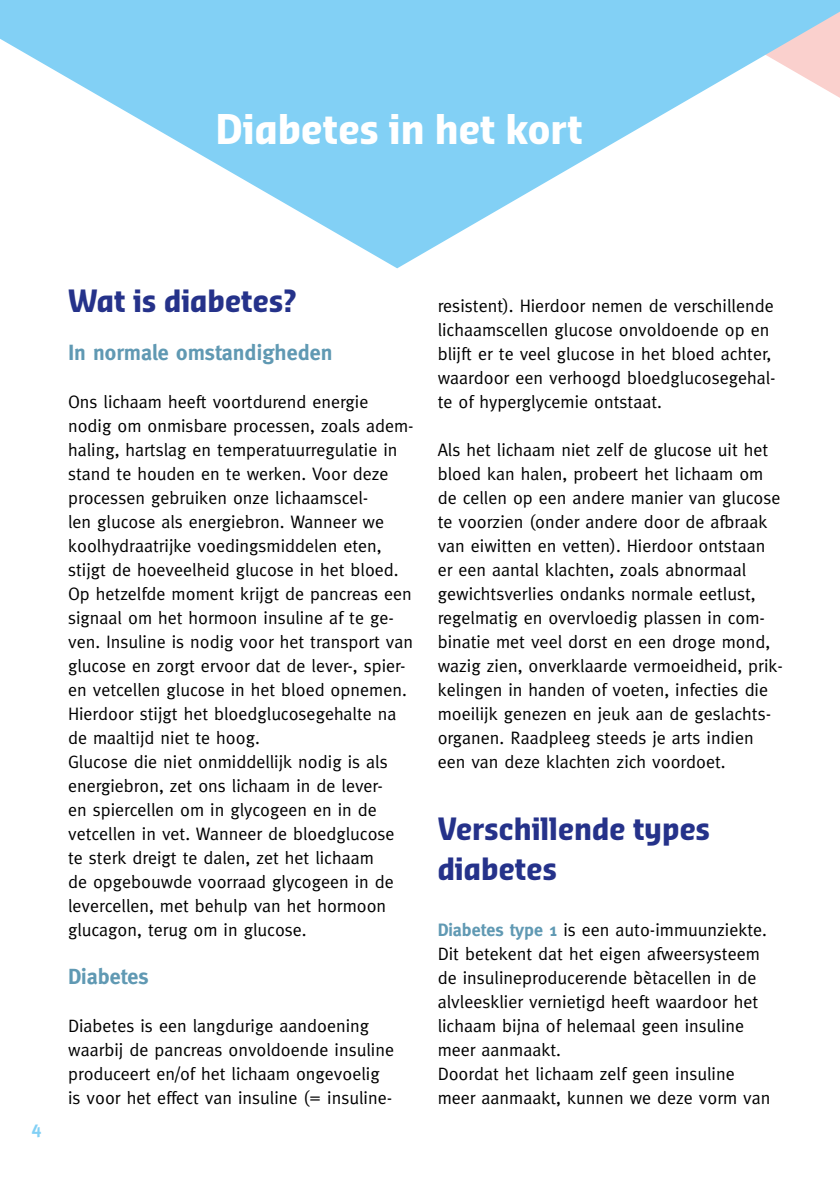
<style>
.page{position:relative;width:840px;height:1191px;background:#fff}
.page>*{position:absolute;margin:0;border:0;box-sizing:border-box;transform-origin:0 0}
.t1{font:700 40px "Sansa Con Pro";color:#fff}
.t2{font:700 30px/40px "Sansa Con Pro";color:#25328a}
.t3{font:700 22px "Meta";color:#6099b3}
.t4{font:18px/24px "Meta";color:#000}
.t5{font:700 18px "Meta";color:#82d0f5}
.s1{font-weight:700;color:#6099b3}
</style>
<div class="page">
<svg style="left:0;top:0;width:839px;height:268px;fill:#82d0f5"></svg>
<h1 class="t1" style="left:215px;top:102px;width:368px">Diabetes in het kort</h1>
<p class="t5" style="left:31px;top:1117px;width:11px">4</p>
<h2 class="t2" style="left:68px;top:281px;width:230px">Wat is diabetes?</h2>
<p class="t3" style="left:68px;top:340px;width:266px">In normale omstandigheden</p>
<p class="t4" style="left:68px;top:390px;width:347px">Ons lichaam heeft voortdurend energie nodig om onmisbare processen, zoals adem&shy;haling, hartslag en temperatuurregulatie in stand te houden en te werken. Voor deze processen gebruiken onze lichaamscel-<br>len glucose als energiebron. Wanneer we koolhydraatrijke voedingsmiddelen eten, stijgt de hoeveelheid glucose in het bloed.<br>Op hetzelfde moment krijgt de pancreas een signaal om het hormoon insuline af te ge&shy;ven. Insuline is nodig voor het transport van glucose en zorgt ervoor dat de lever-, spier&shy;en vetcellen glucose in het bloed opnemen.<br>Hierdoor stijgt het bloedglucosegehalte na de maaltijd niet te hoog.<br>Glucose die niet onmiddellijk nodig is als energiebron, zet ons lichaam in de lever-<br>en spiercellen om in glycogeen en in de vetcellen in vet. Wanneer de bloedglucose te sterk dreigt te dalen, zet het lichaam<br>de opgebouwde voorraad glycogeen in de levercellen, met behulp van het hormoon glucagon, terug om in glucose.</p>
<p class="t3" style="left:68px;top:964px;width:82px">Diabetes</p>
<p class="t4" style="left:68px;top:1014px;width:327px">Diabetes is een langdurige aandoening waarbij de pancreas onvoldoende insuline produceert en/of het lichaam ongevoelig is voor het effect van insuline (= insuline-</p>
<p class="t4" style="left:437px;top:294px;width:339px">resistent). Hierdoor nemen de verschillende lichaamscellen glucose onvoldoende op en blijft er te veel glucose in het bloed achter, waardoor een verhoogd bloedglucosegehal&shy;te of hyperglycemie ontstaat.</p>
<p class="t4" style="left:437px;top:438px;width:346px">Als het lichaam niet zelf de glucose uit het bloed kan halen, probeert het lichaam om de cellen op een andere manier van glucose te voorzien (onder andere door de afbraak van eiwitten en vetten). Hierdoor ontstaan er een aantal klachten, zoals abnormaal gewichtsverlies ondanks normale eetlust, regelmatig en overvloedig plassen in com&shy;binatie met veel dorst en een droge mond, wazig zien, onverklaarde vermoeidheid, prik&shy;kelingen in handen of voeten, infecties die moeilijk genezen en jeuk aan de geslachts&shy;organen. Raadpleeg steeds je arts indien een van deze klachten zich voordoet.</p>
<h2 class="t2" style="left:437px;top:809px;width:274px">Verschillende types diabetes</h2>
<p class="t4" style="left:437px;top:918px;width:334px"><span class="s1">Diabetes type 1</span> is een auto-immuunziekte.<br>Dit betekent dat het eigen afweersysteem de insulineproducerende bètacellen in de alvleesklier vernietigd heeft waardoor het lichaam bijna of helemaal geen insuline meer aanmaakt.<br>Doordat het lichaam zelf geen insuline meer aanmaakt, kunnen we deze vorm van</p>
</div>
